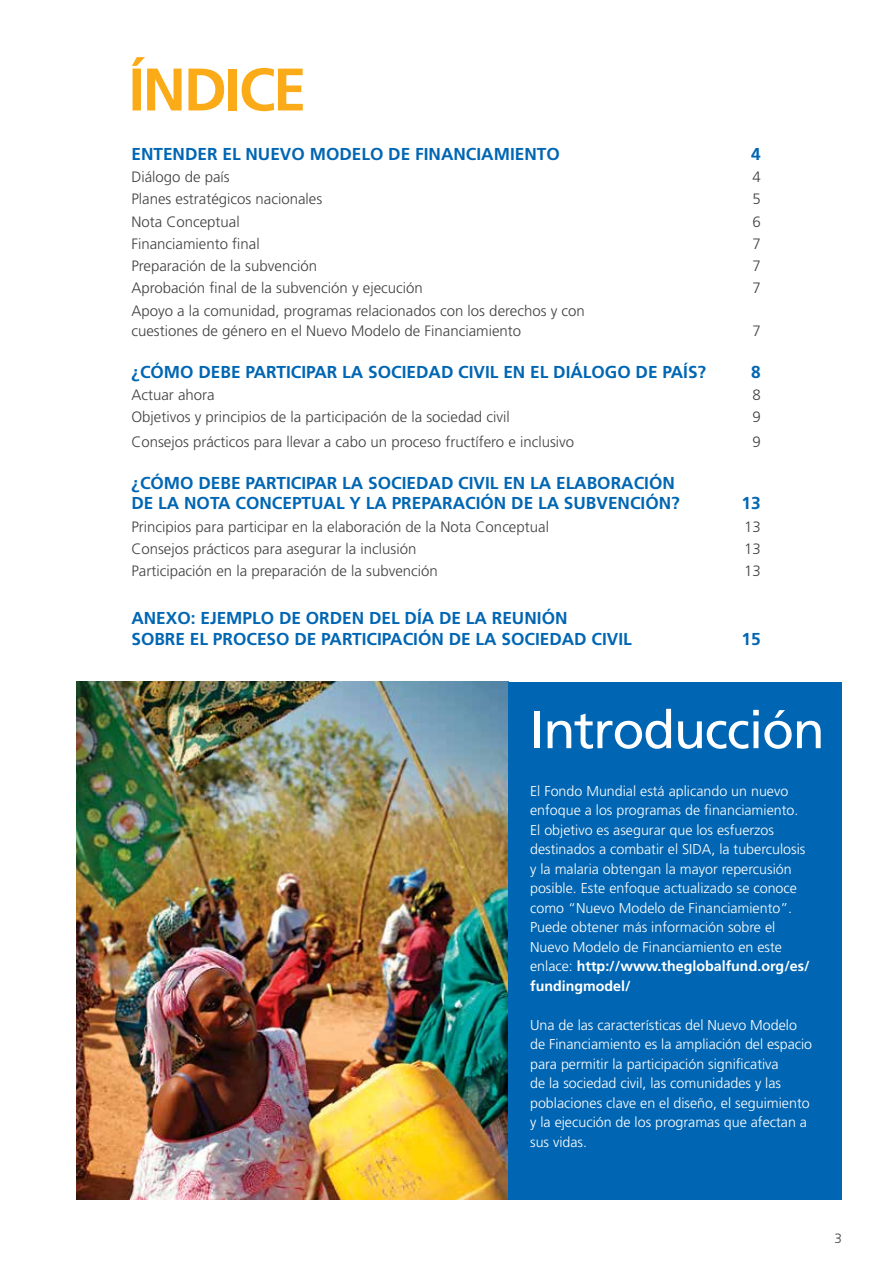
<style>
.page{position:relative;width:893px;height:1263px;background:#fff}
.page>*{position:absolute;margin:0;border:0;box-sizing:border-box;transform-origin:0 0}
.t1{font:700 60px "Frutiger";letter-spacing:-.04em;color:#fbab18}
.t2{font:52.5px "Frutiger";letter-spacing:-.025em;color:#fff}
.t3{font:700 17.25px/20.7px "Frutiger";color:#0066b3}
.t4{font:300 15px/20.7px "Frutiger";color:#414042}
.t5{font:300 14.25px/19.5px "Frutiger";color:#fff}
.t6{font:300 13.5px "Frutiger";color:#414042}
.s1{font-weight:700}
</style>
<div class="page">
<img style="left:77px;top:682px;width:432px;height:517px">
<div style="left:509px;top:682px;width:333px;height:517px;background:#0066b3"></div>
<h1 class="t1" style="left:128px;top:54px;width:180px">ÍNDICE</h1>
<p class="t3" style="left:131px;top:143px;width:430px">ENTENDER EL NUEVO MODELO DE FINANCIAMIENTO</p>
<p class="t3" style="left:751px;top:143px;width:11px">4</p>
<p class="t4" style="left:131px;top:166px;width:100px">Diálogo de país</p>
<p class="t4" style="left:752px;top:166px;width:10px">4</p>
<p class="t4" style="left:131px;top:189px;width:192px">Planes estratégicos nacionales</p>
<p class="t4" style="left:752px;top:189px;width:10px">5</p>
<p class="t4" style="left:131px;top:211px;width:110px">Nota Conceptual</p>
<p class="t4" style="left:752px;top:211px;width:10px">6</p>
<p class="t4" style="left:131px;top:233px;width:130px">Financiamiento final</p>
<p class="t4" style="left:752px;top:233px;width:10px">7</p>
<p class="t4" style="left:131px;top:255px;width:187px">Preparación de la subvención</p>
<p class="t4" style="left:752px;top:255px;width:10px">7</p>
<p class="t4" style="left:131px;top:278px;width:293px">Aprobación final de la subvención y ejecución</p>
<p class="t4" style="left:752px;top:278px;width:10px">7</p>
<p class="t4" style="left:131px;top:300px;width:455px">Apoyo a la comunidad, programas relacionados con los derechos y con cuestiones de género en el Nuevo Modelo de Financiamiento</p>
<p class="t4" style="left:752px;top:321px;width:10px">7</p>
<p class="t3" style="left:131px;top:361px;width:576px">¿CÓMO DEBE PARTICIPAR LA SOCIEDAD CIVIL EN EL DIÁLOGO DE PAÍS?</p>
<p class="t3" style="left:751px;top:361px;width:11px">8</p>
<p class="t4" style="left:131px;top:384px;width:85px">Actuar ahora</p>
<p class="t4" style="left:752px;top:384px;width:10px">8</p>
<p class="t4" style="left:131px;top:407px;width:380px">Objetivos y principios de la participación de la sociedad civil</p>
<p class="t4" style="left:752px;top:407px;width:10px">9</p>
<p class="t4" style="left:131px;top:432px;width:444px">Consejos prácticos para llevar a cabo un proceso fructífero e inclusivo</p>
<p class="t4" style="left:752px;top:432px;width:10px">9</p>
<p class="t3" style="left:131px;top:472px;width:550px">¿CÓMO DEBE PARTICIPAR LA SOCIEDAD CIVIL EN LA ELABORACIÓN<br>DE LA NOTA CONCEPTUAL Y LA PREPARACIÓN DE LA SUBVENCIÓN?</p>
<p class="t3" style="left:742px;top:493px;width:21px">13</p>
<p class="t4" style="left:131px;top:516px;width:419px">Principios para participar en la elaboración de la Nota Conceptual</p>
<p class="t4" style="left:744px;top:516px;width:18px">13</p>
<p class="t4" style="left:131px;top:538px;width:287px">Consejos prácticos para asegurar la inclusión</p>
<p class="t4" style="left:744px;top:538px;width:18px">13</p>
<p class="t4" style="left:131px;top:560px;width:308px">Participación en la preparación de la subvención</p>
<p class="t4" style="left:744px;top:560px;width:18px">13</p>
<p class="t3" style="left:131px;top:607px;width:502px">ANEXO: EJEMPLO DE ORDEN DEL DÍA DE LA REUNIÓN<br>SOBRE EL PROCESO DE PARTICIPACIÓN DE LA SOCIEDAD CIVIL</p>
<p class="t3" style="left:742px;top:628px;width:21px">15</p>
<h2 class="t2" style="left:530px;top:699px;width:296px">Introducción</h2>
<p class="t5" style="left:530px;top:781px;width:281px">El Fondo Mundial está aplicando un nuevo enfoque a los programas de financiamiento.<br>El objetivo es asegurar que los esfuerzos destinados a combatir el SIDA, la tuberculosis y la malaria obtengan la mayor repercusión posible. Este enfoque actualizado se conoce como “Nuevo Modelo de Financiamiento”.<br>Puede obtener más información sobre el Nuevo Modelo de Financiamiento en este enlace: <span class="s1">http://www.theglobalfund.org/es/ fundingmodel/</span></p>
<p class="t5" style="left:530px;top:1015px;width:284px">Una de las características del Nuevo Modelo de Financiamiento es la ampliación del espacio para permitir la participación significativa<br>de la sociedad civil, las comunidades y las poblaciones clave en el diseño, el seguimiento y la ejecución de los programas que afectan a sus vidas.</p>
<p class="t6" style="left:834px;top:1230px;width:9px">3</p>
</div>
